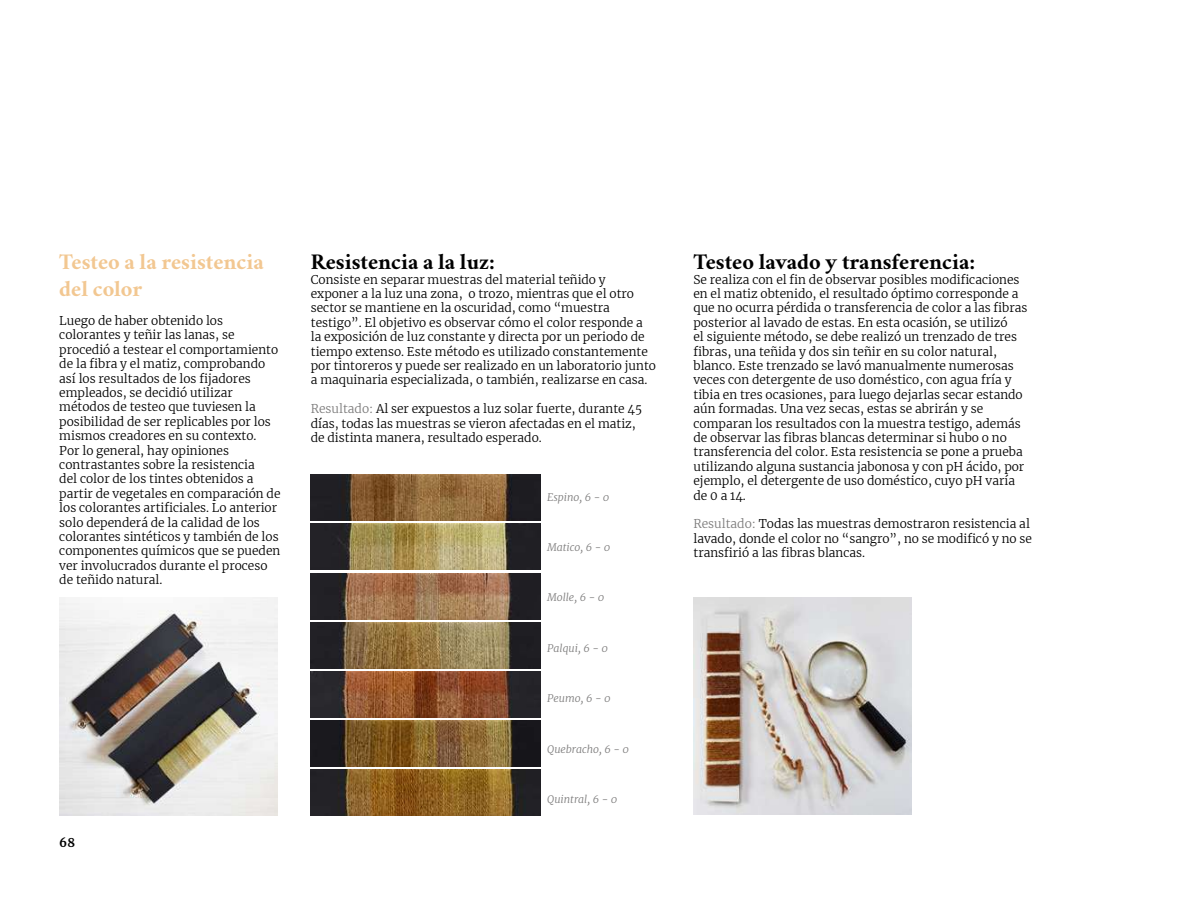
<style>
.page{position:relative;width:1188px;height:918px;background:#fff}
.page>*{position:absolute;margin:0;border:0;box-sizing:border-box;transform-origin:0 0}
.t1{font:700 22.5px "Crimson";color:#000}
.t2{font:700 22.5px/27px "Crimson";color:#f2c791}
.t3{font:300 12px/14.4px "Merriweather";color:#000}
.t4{font:700 12px "Merriweather";color:#000}
.t5{font:italic 300 10.5px "Merriweather";color:#7c7b7b}
.s1{color:#7c7b7b}
</style>
<div class="page">
<img style="left:693px;top:598px;width:219px;height:217px">
<img style="left:59px;top:598px;width:219px;height:218px">
<img style="left:311px;top:573px;width:230px;height:46px">
<img style="left:311px;top:524px;width:230px;height:46px">
<img style="left:311px;top:475px;width:230px;height:46px">
<img style="left:311px;top:622px;width:230px;height:46px">
<img style="left:311px;top:721px;width:230px;height:46px">
<img style="left:311px;top:671px;width:230px;height:46px">
<img style="left:311px;top:770px;width:230px;height:46px">
<h1 class="t2" style="left:59px;top:248px;width:206px">Testeo a la resistencia del color</h1>
<p class="t3" style="left:59px;top:313px;width:223px">Luego de haber obtenido los colorantes y teñir las lanas, se procedió a testear el comportamiento de la fibra y el matiz, comprobando así los resultados de los fijadores empleados, se decidió utilizar métodos de testeo que tuviesen la posibilidad de ser replicables por los mismos creadores en su contexto.<br>Por lo general, hay opiniones contrastantes sobre la resistencia<br>del color de los tintes obtenidos a partir de vegetales en comparación de los colorantes artificiales. Lo anterior solo dependerá de la calidad de los colorantes sintéticos y también de los componentes químicos que se pueden ver involucrados durante el proceso de teñido natural.</p>
<p class="t4" style="left:59px;top:834px;width:17px">68</p>
<h1 class="t1" style="left:311px;top:245px;width:186px">Resistencia a la luz:</h1>
<p class="t3" style="left:311px;top:272px;width:347px">Consiste en separar muestras del material teñido y exponer a la luz una zona, o trozo, mientras que el otro sector se mantiene en la oscuridad, como “muestra testigo”. El objetivo es observar cómo el color responde a la exposición de luz constante y directa por un periodo de tiempo extenso. Este método es utilizado constantemente por tintoreros y puede ser realizado en un laboratorio junto a maquinaria especializada, o también, realizarse en casa.</p>
<p class="t3" style="left:311px;top:401px;width:333px"><span class="s1">Resultado:</span> Al ser expuestos a luz solar fuerte, durante 45 días, todas las muestras se vieron afectadas en el matiz, de distinta manera, resultado esperado.</p>
<p class="t5" style="left:547px;top:489px;width:64px">Espino, 6 - 0</p>
<p class="t5" style="left:547px;top:540px;width:65px">Matico, 6 - 0</p>
<p class="t5" style="left:547px;top:590px;width:59px">Molle, 6 - 0</p>
<p class="t5" style="left:547px;top:641px;width:62px">Palqui, 6 - 0</p>
<p class="t5" style="left:547px;top:691px;width:65px">Peumo, 6 - 0</p>
<p class="t5" style="left:547px;top:741px;width:83px">Quebracho, 6 - 0</p>
<p class="t5" style="left:547px;top:792px;width:72px">Quintral, 6 - 0</p>
<h1 class="t1" style="left:693px;top:245px;width:283px">Testeo lavado y transferencia:</h1>
<p class="t3" style="left:693px;top:272px;width:335px">Se realiza con el fin de observar posibles modificaciones en el matiz obtenido, el resultado óptimo corresponde a que no ocurra pérdida o transferencia de color a las fibras posterior al lavado de estas. En esta ocasión, se utilizó<br>el siguiente método, se debe realizó un trenzado de tres fibras, una teñida y dos sin teñir en su color natural, blanco. Este trenzado se lavó manualmente numerosas veces con detergente de uso doméstico, con agua fría y tibia en tres ocasiones, para luego dejarlas secar estando aún formadas. Una vez secas, estas se abrirán y se comparan los resultados con la muestra testigo, además de observar las fibras blancas determinar si hubo o no transferencia del color. Esta resistencia se pone a prueba utilizando alguna sustancia jabonosa y con pH ácido, por ejemplo, el detergente de uso doméstico, cuyo pH varía de 0 a 14.</p>
<p class="t3" style="left:693px;top:517px;width:340px"><span class="s1">Resultado:</span> Todas las muestras demostraron resistencia al lavado, donde el color no “sangro”, no se modificó y no se transfirió a las fibras blancas.</p>
</div>
